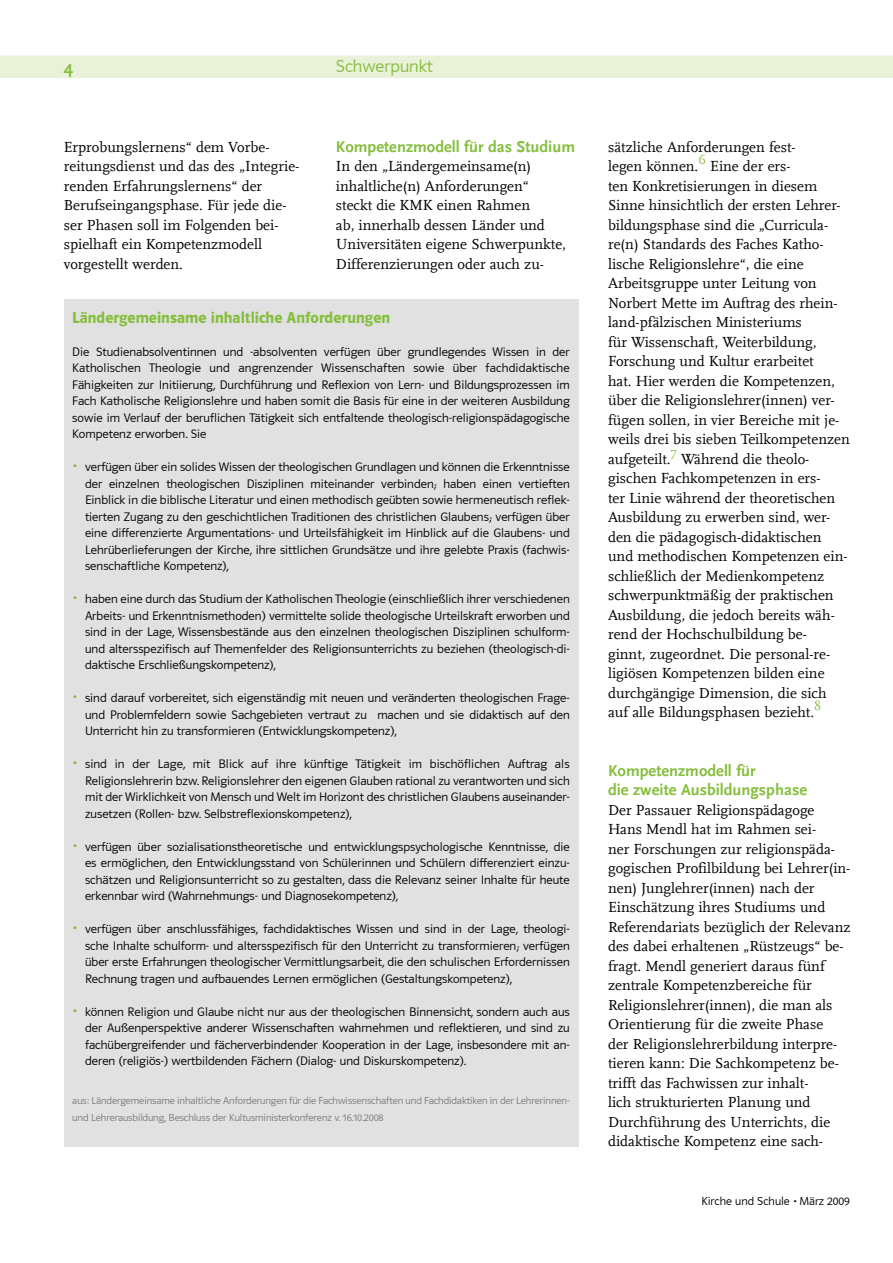
<style>
.page{position:relative;width:893px;height:1263px;background:#fff}
.page>*{position:absolute;margin:0;border:0;box-sizing:border-box;transform-origin:0 0}
.t1{font:18px "Polo 11 K Leicht";color:#86be3d}
.t2{font:700 18px "Scala Sans";color:#86be3d}
._05_Zwiti{font:700 16.5px "Scala Sans LF";color:#86be3d}
._04_Fließtext{font:16.5px "Polo 11 K Hfett";color:#86be3d}
._04_Fließtext-2{font:15px/19.5px "Scala";color:#000}
._09_Aufzählung{font:12.75px/16.5px "Polo 11 K Leicht";color:#000;text-align:justify}
._04_Fließtext-3{font:12.75px/16.5px "Polo 11 K Leicht";color:#000;text-align:justify}
._04_Fließtext-4{font:12.75px "Scala";color:#86be3d}
._04_Fließtext-5{font:12px "Polo 11 K Leicht";color:#000}
._08_Fußnotentext{font:10.5px/16.5px "Polo 11 K Leicht";letter-spacing:-.01em;color:#7c7c7c}
.s1{font-size:16.5px;color:#86be3d}
</style>
<div class="page">
<div style="left:0;top:55px;width:893px;height:23px;background:#eaf1d9"></div>
<div style="left:64px;top:299px;width:514px;height:848px;background:#e1e1e1"></div>
<p class="t2" style="left:64px;top:57px;width:11px">4</p>
<p class="_04_Fließtext-2" style="left:64px;top:137px;width:237px">Erprobungslernens“ dem Vorbe&shy;reitungsdienst und das des „Integrie&shy;renden Erfahrungslernens“ der<br>Berufseingangsphase. Für jede die&shy;ser Phasen soll im Folgenden bei&shy;spielhaft ein Kompetenzmodell vorgestellt werden.</p>
<p class="t1" style="left:336px;top:57px;width:98px">Schwerpunkt</p>
<p class="_05_Zwiti" style="left:336px;top:137px;width:241px">Kompetenzmodell für das Studium</p>
<p class="_04_Fließtext-2" style="left:336px;top:157px;width:232px">In den „Ländergemeinsame(n) inhaltliche(n) Anforderungen“ steckt die KMK einen Rahmen<br>ab, innerhalb dessen Länder und<br>Universitäten eigene Schwerpunkte,<br>Differenzierungen oder auch zu-</p>
<p class="_04_Fließtext" style="left:72px;top:309px;width:319px">Ländergemeinsame inhaltliche Anforderungen</p>
<p class="_04_Fließtext-3" style="left:72px;top:343px;width:499px">Die Studienabsolventinnen und -absolventen verfügen über grundlegendes Wissen in der Katholischen Theologie und angrenzender Wissenschaften sowie über fachdidaktische Fähigkeiten zur Initiierung, Durchführung und Reflexion von Lern- und Bildungsprozessen im Fach Katholische Religionslehre und haben somit die Basis für eine in der weiteren Ausbildung sowie im Verlauf der beruflichen Tätigkeit sich entfaltende theologisch-religionspädagogische Kompetenz erworben. Sie</p>
<p class="_09_Aufzählung" style="left:85px;top:459px;width:486px;text-indent:-13px"><span class="s1">•</span> verfügen über ein solides Wissen der theologischen Grundlagen und können die Erkenntnisse der einzelnen theologischen Disziplinen miteinander verbinden; haben einen vertieften Einblick in die biblische Literatur und einen methodisch geübten sowie hermeneutisch reflek&shy;tierten Zugang zu den geschichtlichen Traditionen des christlichen Glaubens; verfügen über eine differenzierte Argumentations- und Urteilsfähigkeit im Hinblick auf die Glaubens- und Lehrüberlieferungen der Kirche, ihre sittlichen Grundsätze und ihre gelebte Praxis (fachwis&shy;senschaftliche Kompetenz),</p>
<p class="_09_Aufzählung" style="left:85px;top:591px;width:486px;text-indent:-13px"><span class="s1">•</span> haben eine durch das Studium der Katholischen Theologie (einschließlich ihrer verschiedenen Arbeits- und Erkenntnismethoden) vermittelte solide theologische Urteilskraft erworben und sind in der Lage, Wissensbestände aus den einzelnen theologischen Disziplinen schulform&shy;und altersspezifisch auf Themenfelder des Religionsunterrichts zu beziehen (theologisch-di&shy;daktische Erschließungskompetenz),</p>
<p class="_09_Aufzählung" style="left:85px;top:690px;width:486px;text-indent:-13px"><span class="s1">•</span> sind darauf vorbereitet, sich eigenständig mit neuen und veränderten theologischen Frage&shy;und Problemfeldern sowie Sachgebieten vertraut zu machen und sie didaktisch auf den Unterricht hin zu transformieren (Entwicklungskompetenz),</p>
<p class="_09_Aufzählung" style="left:85px;top:756px;width:486px;text-indent:-13px"><span class="s1">•</span> sind in der Lage, mit Blick auf ihre künftige Tätigkeit im bischöflichen Auftrag als Religionslehrerin bzw. Religionslehrer den eigenen Glauben rational zu verantworten und sich mit der Wirklichkeit von Mensch und Welt im Horizont des christlichen Glaubens auseinander&shy;zusetzen (Rollen- bzw. Selbstreflexionskompetenz),</p>
<p class="_09_Aufzählung" style="left:85px;top:838px;width:486px;text-indent:-13px"><span class="s1">•</span> verfügen über sozialisationstheoretische und entwicklungspsychologische Kenntnisse, die es ermöglichen, den Entwicklungsstand von Schülerinnen und Schülern differenziert einzu&shy;schätzen und Religionsunterricht so zu gestalten, dass die Relevanz seiner Inhalte für heute erkennbar wird (Wahrnehmungs- und Diagnosekompetenz),</p>
<p class="_09_Aufzählung" style="left:85px;top:921px;width:486px;text-indent:-13px"><span class="s1">•</span> verfügen über anschlussfähiges, fachdidaktisches Wissen und sind in der Lage, theologi&shy;sche Inhalte schulform- und altersspezifisch für den Unterricht zu transformieren; verfügen über erste Erfahrungen theologischer Vermittlungsarbeit, die den schulischen Erfordernissen Rechnung tragen und aufbauendes Lernen ermöglichen (Gestaltungskompetenz),</p>
<p class="_09_Aufzählung" style="left:85px;top:1003px;width:486px;text-indent:-13px"><span class="s1">•</span> können Religion und Glaube nicht nur aus der theologischen Binnensicht, sondern auch aus der Außenperspektive anderer Wissenschaften wahrnehmen und reflektieren, und sind zu fachübergreifender und fächerverbindender Kooperation in der Lage, insbesondere mit an&shy;deren (religiös-) wertbildenden Fächern (Dialog- und Diskurskompetenz).</p>
<p class="_08_Fußnotentext" style="left:72px;top:1092px;width:499px">aus: Ländergemeinsame inhaltliche Anforderungen für die Fachwissenschaften und Fachdidaktiken in der Lehrerinnen&shy;und Lehrerausbildung, Beschluss der Kultusministerkonferenz v. 16.10.2008</p>
<p class="_04_Fließtext-2" style="left:608px;top:137px;width:189px">sätzliche Anforderungen fest&shy;legen können.</p>
<p class="_04_Fließtext-4" style="left:698px;top:153px;width:9px">6</p>
<p class="_04_Fließtext-2" style="left:608px;top:157px;width:243px;text-indent:102px">Eine der ers-<br>ten Konkretisierungen in diesem<br>Sinne hinsichtlich der ersten Lehrer&shy;bildungsphase sind die „Curricula&shy;re(n) Standards des Faches Katho&shy;lische Religionslehre“, die eine<br>Arbeitsgruppe unter Leitung von<br>Norbert Mette im Auftrag des rhein&shy;land-pfälzischen Ministeriums<br>für Wissenschaft, Weiterbildung,<br>Forschung und Kultur erarbeitet<br>hat. Hier werden die Kompetenzen, über die Religionslehrer(innen) ver&shy;fügen sollen, in vier Bereiche mit je&shy;weils drei bis sieben Teilkompetenzen aufgeteilt.</p>
<p class="_04_Fließtext-4" style="left:671px;top:445px;width:8px">7</p>
<p class="_04_Fließtext-2" style="left:608px;top:449px;width:241px;text-indent:73px">Während die theolo&shy;gischen Fachkompetenzen in ers-<br>ter Linie während der theoretischen Ausbildung zu erwerben sind, wer&shy;den die pädagogisch-didaktischen und methodischen Kompetenzen ein&shy;schließlich der Medienkompetenz schwerpunktmäßig der praktischen Ausbildung, die jedoch bereits wäh&shy;rend der Hochschulbildung be&shy;ginnt, zugeordnet. Die personal-re&shy;ligiösen Kompetenzen bilden eine durchgängige Dimension, die sich auf alle Bildungsphasen bezieht.</p>
<p class="_04_Fließtext-4" style="left:814px;top:699px;width:9px">8</p>
<p class="_05_Zwiti" style="left:608px;top:761px;width:149px">Kompetenzmodell für</p>
<p class="_05_Zwiti" style="left:608px;top:780px;width:200px">die zweite Ausbildungsphase</p>
<p class="_04_Fließtext-2" style="left:608px;top:800px;width:244px">Der Passauer Religionspädagoge Hans Mendl hat im Rahmen sei-<br>ner Forschungen zur religionspäda&shy;gogischen Profilbildung bei Lehrer(in&shy;nen) Junglehrer(innen) nach der Einschätzung ihres Studiums und Referendariats bezüglich der Relevanz des dabei erhaltenen „Rüstzeugs“ be&shy;fragt. Mendl generiert daraus fünf zentrale Kompetenzbereiche für Religionslehrer(innen), die man als Orientierung für die zweite Phase<br>der Religionslehrerbildung interpre&shy;tieren kann: Die Sachkompetenz be&shy;trifft das Fachwissen zur inhalt-<br>lich strukturierten Planung und Durchführung des Unterrichts, die didaktische Kompetenz eine sach-</p>
<p class="_04_Fließtext-5" style="left:701px;top:1194px;width:150px">Kirche und Schule • März 2009</p>
</div>
